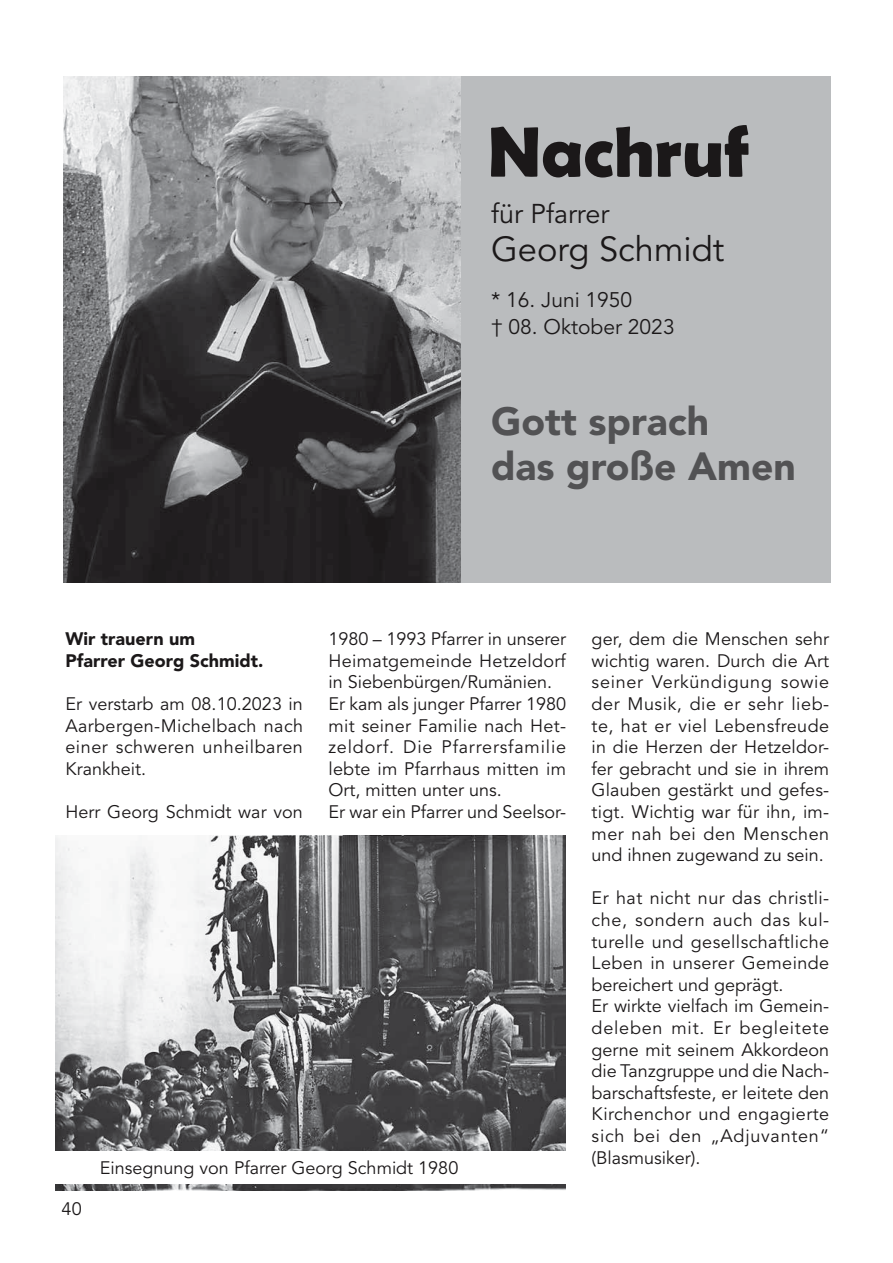
<style>
.page{position:relative;width:893px;height:1263px;background:#fff}
.page>*{position:absolute;margin:0;border:0;box-sizing:border-box;transform-origin:0 0}
.t1{font:900 39px/45px "Avenir LT Std";color:#525254}
.t2{font:34.5px "Avenir LT Std";color:#1b1819}
.t3{font:27px "Avenir LT Std";color:#1b1819}
.t4{font:21px/27px "Avenir LT Std";color:#1b1819}
.t5{font:18px/21.6px "Avenir LT Std";letter-spacing:.005em;color:#1b1819;text-align:justify}
.t6{font:900 18px/21.6px "Avenir LT Std";color:#1b1819}
</style>
<div class="page">
<div style="left:65px;top:77px;width:766px;height:506px;background:#babcbe"></div>
<img style="left:64px;top:77px;width:396px;height:506px">
<svg style="left:491px;top:125px;width:257px;height:53px"></svg>
<img style="left:55px;top:836px;width:511px;height:355px">
<div style="left:55px;top:1152px;width:511px;height:32px;background:#fff"></div>
<h3 class="t3" style="left:491px;top:198px;width:120px">für Pfarrer</h3>
<h2 class="t2" style="left:491px;top:229px;width:235px">Georg Schmidt</h2>
<p class="t4" style="left:491px;top:287px;width:185px">* 16. Juni 1950<br>† 08. Oktober 2023</p>
<h1 class="t1" style="left:491px;top:399px;width:306px">Gott sprach<br>das große Amen</h1>
<p class="t5" style="left:328px;top:629px;width:239px;text-align:left">1980 – 1993 Pfarrer in unserer<br>Heimatgemeinde Hetzeldorf in Siebenbürgen/Rumänien.<br>Er kam als junger Pfarrer 1980 mit seiner Familie nach Het&shy;zeldorf. Die Pfarrersfamilie lebte im Pfarrhaus mitten im<br>Ort, mitten unter uns.<br>Er war ein Pfarrer und Seelsor-</p>
<p class="t5" style="left:592px;top:629px;width:239px">ger, dem die Menschen sehr wichtig waren. Durch die Art seiner Verkündigung sowie der Musik, die er sehr lieb&shy;te, hat er viel Lebensfreude in die Herzen der Hetzeldor&shy;fer gebracht und sie in ihrem Glauben gestärkt und gefes&shy;tigt. Wichtig war für ihn, im&shy;mer nah bei den Menschen und ihnen zugewand zu sein.</p>
<p class="t5" style="left:592px;top:888px;width:239px;text-align:left">Er hat nicht nur das christli&shy;che, sondern auch das kul&shy;turelle und gesellschaftliche<br>Leben in unserer Gemeinde bereichert und geprägt.<br>Er wirkte vielfach im Gemein&shy;deleben mit. Er begleitete gerne mit seinem Akkordeon die Tanzgruppe und die Nach&shy;barschaftsfeste, er leitete den<br>Kirchenchor und engagierte sich bei den „Adjuvanten“ (Blasmusiker).</p>
<p class="t6" style="left:65px;top:628px;width:199px">Wir trauern um<br>Pfarrer Georg Schmidt.</p>
<p class="t5" style="left:65px;top:693px;width:239px">Er verstarb am 08.10.2023 in Aarbergen-Michelbach nach einer schweren unheilbaren Krankheit.</p>
<p class="t5" style="left:65px;top:801px;width:239px">Herr Georg Schmidt war von</p>
<p class="t5" style="left:100px;top:1158px;width:360px">Einsegnung von Pfarrer Georg Schmidt 1980</p>
<p class="t5" style="left:62px;top:1198px;width:22px">40</p>
</div>
